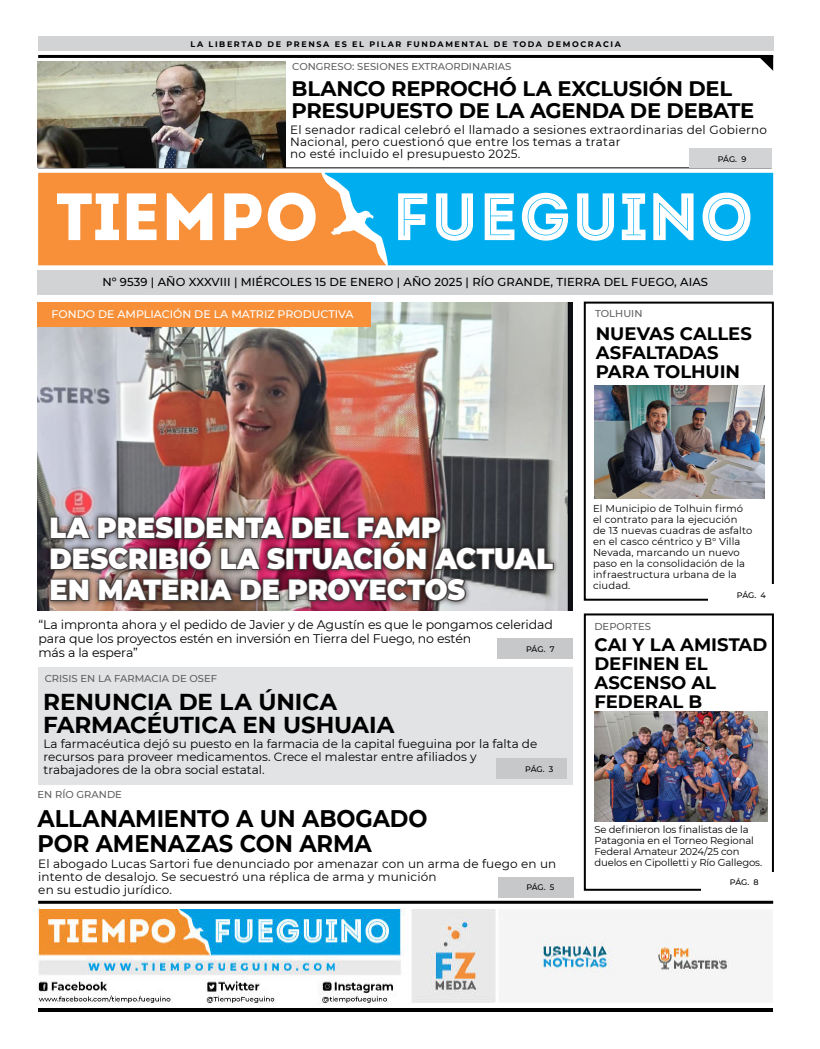
<style>
.page{position:relative;width:820px;height:1049px;background:#fff}
.page>*{position:absolute;margin:0;border:0;box-sizing:border-box;transform-origin:0 0}
.t1{font:900 29px/31px "Montserrat";color:#fff;scale:.93 1}
.t2{font:700 24px/25px "Montserrat";letter-spacing:-.005em;color:#000;scale:.94 1}
.t3{font:700 23px/23px "Montserrat";letter-spacing:-.005em;color:#000}
.t4{font:700 21px/22px "Montserrat";letter-spacing:-.015em;color:#000}
.t5{font:700 18px/19px "Montserrat";color:#000}
.t6{font:12.5px/14px "Montserrat";letter-spacing:-.01em;color:#000}
.t7{font:12px/13px "Montserrat";letter-spacing:.01em;color:#000}
.t8{font:500 11.5px "Montserrat";letter-spacing:.01em;color:#000}
.t9{font:500 11px "Montserrat";color:#fff}
.t10{font:10px/11px "Montserrat";letter-spacing:.005em;color:#000}
.t11{font:500 10px "Montserrat";color:#616161}
.t12{font:700 8px "Montserrat";letter-spacing:.2em;color:#000}
.t13{font:500 8px "Montserrat";letter-spacing:-.025em;color:#000}
</style>
<div class="page">
<img style="left:37px;top:303px;width:535px;height:308px">
<div style="left:37px;top:302px;width:334px;height:25px;background:#f79039"></div>
<hr style="left:38px;top:901px;width:734px;height:3px;background:#000">
<hr style="left:38px;top:1008px;width:734px;height:4px;background:#000">
<div style="left:583px;top:613px;width:190px;height:278px;border:2px solid #000"></div>
<div style="left:583px;top:302px;width:190px;height:299px;border:2px solid #000"></div>
<div style="left:38px;top:667px;width:534px;height:117px;background:#e2e3e4"></div>
<hr style="left:38px;top:55px;width:734px;height:3px;background:#000">
<svg style="left:757px;top:57px;width:15px;height:13px"></svg>
<div style="left:37px;top:270px;width:735px;height:25px;background:#d1d3d4"></div>
<div style="left:701px;top:872px;width:72px;height:20px;background:#fff"></div>
<div style="left:38px;top:37px;width:734px;height:14px;background:#d1d3d4"></div>
<svg style="left:38px;top:173px;width:286px;height:92px"></svg>
<svg style="left:324px;top:173px;width:448px;height:92px;fill:#00aeef"></svg>
<div style="left:497px;top:639px;width:75px;height:20px;background:#c7c8ca"></div>
<div style="left:496px;top:759px;width:70px;height:20px;background:#c7c8ca"></div>
<div style="left:708px;top:584px;width:65px;height:20px;background:#fff"></div>
<hr style="left:38px;top:167px;width:733px;height:1px;background:#000">
<div style="left:689px;top:148px;width:82px;height:20px;background:#d1d3d4"></div>
<div style="left:497px;top:877px;width:76px;height:20px;background:#c7c8ca"></div>
<img style="left:37px;top:909px;width:735px;height:95px">
<div style="left:44px;top:511px;width:515px;height:96px;background:#000;opacity:.75"></div>
<img style="left:49px;top:515px;width:505px;height:88px">
<img style="left:37px;top:61px;width:248px;height:106px">
<img style="left:594px;top:711px;width:173px;height:110px">
<img style="left:594px;top:386px;width:170px;height:113px">
<p class="t12" style="left:190px;top:40px;width:431px">LA LIBERTAD DE PRENSA ES EL PILAR FUNDAMENTAL DE TODA DEMOCRACIA</p>
<p class="t11" style="left:292px;top:61px;width:220px">CONGRESO: SESIONES EXTRAORDINARIAS</p>
<h3 class="t4" style="left:291px;top:77px;width:464px">BLANCO REPROCHÓ LA EXCLUSIÓN DEL<br>PRESUPUESTO DE LA AGENDA DE DEBATE</h3>
<p class="t7" style="left:290px;top:124px;width:478px;line-height:12px">El senador radical celebró el llamado a sesiones extraordinarias del Gobierno<br>Nacional, pero cuestionó que entre los temas a tratar<br>no esté incluido el presupuesto 2025.</p>
<p class="t13" style="left:717px;top:154px;width:30px">PÁG. 9</p>
<p class="t8" style="left:102px;top:276px;width:607px">Nº 9539 | AÑO XXXVIII | MIÉRCOLES 15 DE ENERO | AÑO 2025 | RÍO GRANDE, TIERRA DEL FUEGO, AIAS</p>
<p class="t9" style="left:52px;top:309px;width:303px">FONDO DE AMPLIACIÓN DE LA MATRIZ PRODUCTIVA</p>
<p class="t11" style="left:595px;top:308px;width:49px">TOLHUIN</p>
<h3 class="t5" style="left:595px;top:324px;width:157px">NUEVAS CALLES<br>ASFALTADAS<br>PARA TOLHUIN</h3>
<h1 class="t1" style="left:50px;top:512px;width:542px">LA PRESIDENTA DEL FAMP<br>DESCRIBIÓ LA SITUACIÓN ACTUAL<br>EN MATERIA DE PROYECTOS</h1>
<p class="t6" style="left:38px;top:617px;width:516px">“La impronta ahora y el pedido de Javier y de Agustín es que le pongamos celeridad para que los proyectos estén en inversión en Tierra del Fuego, no estén<br>más a la espera”</p>
<p class="t13" style="left:526px;top:645px;width:30px">PÁG. 7</p>
<p class="t11" style="left:45px;top:673px;width:174px">CRISIS EN LA FARMACIA DE OSEF</p>
<h3 class="t3" style="left:43px;top:690px;width:352px">RENUNCIA DE LA ÚNICA<br>FARMACÉUTICA EN USHUAIA</h3>
<p class="t7" style="left:43px;top:738px;width:495px">La farmacéutica dejó su puesto en la farmacia de la capital fueguina por la falta de recursos para proveer medicamentos. Crece el malestar entre afiliados y trabajadores de la obra social estatal.</p>
<h2 class="t2" style="left:37px;top:806px;width:416px">ALLANAMIENTO A UN ABOGADO<br>POR AMENAZAS CON ARMA</h2>
<p class="t13" style="left:525px;top:765px;width:30px">PÁG. 3</p>
<p class="t11" style="left:38px;top:789px;width:86px">EN RÍO GRANDE</p>
<p class="t7" style="left:38px;top:858px;width:519px">El abogado Lucas Sartori fue denunciado por amenazar con un arma de fuego en un intento de desalojo. Se secuestró una réplica de arma y munición<br>en su estudio jurídico.</p>
<p class="t13" style="left:526px;top:883px;width:30px">PÁG. 5</p>
<p class="t10" style="left:593px;top:503px;width:161px">El Municipio de Tolhuin firmó el contrato para la ejecución de 13 nuevas cuadras de asfalto en el casco céntrico y B° Villa<br>Nevada, marcando un nuevo paso en la consolidación de la infraestructura urbana de la ciudad.</p>
<p class="t13" style="left:736px;top:591px;width:30px">PÁG. 4</p>
<p class="t11" style="left:594px;top:621px;width:58px">DEPORTES</p>
<h3 class="t5" style="left:594px;top:635px;width:174px">CAI Y LA AMISTAD<br>DEFINEN EL<br>ASCENSO AL<br>FEDERAL B</h3>
<p class="t10" style="left:594px;top:824px;width:169px">Se definieron los finalistas de la<br>Patagonia en el Torneo Regional<br>Federal Amateur 2024/25 con duelos en Cipolletti y Río Gallegos.</p>
<p class="t13" style="left:729px;top:878px;width:30px">PÁG. 8</p>
</div>
